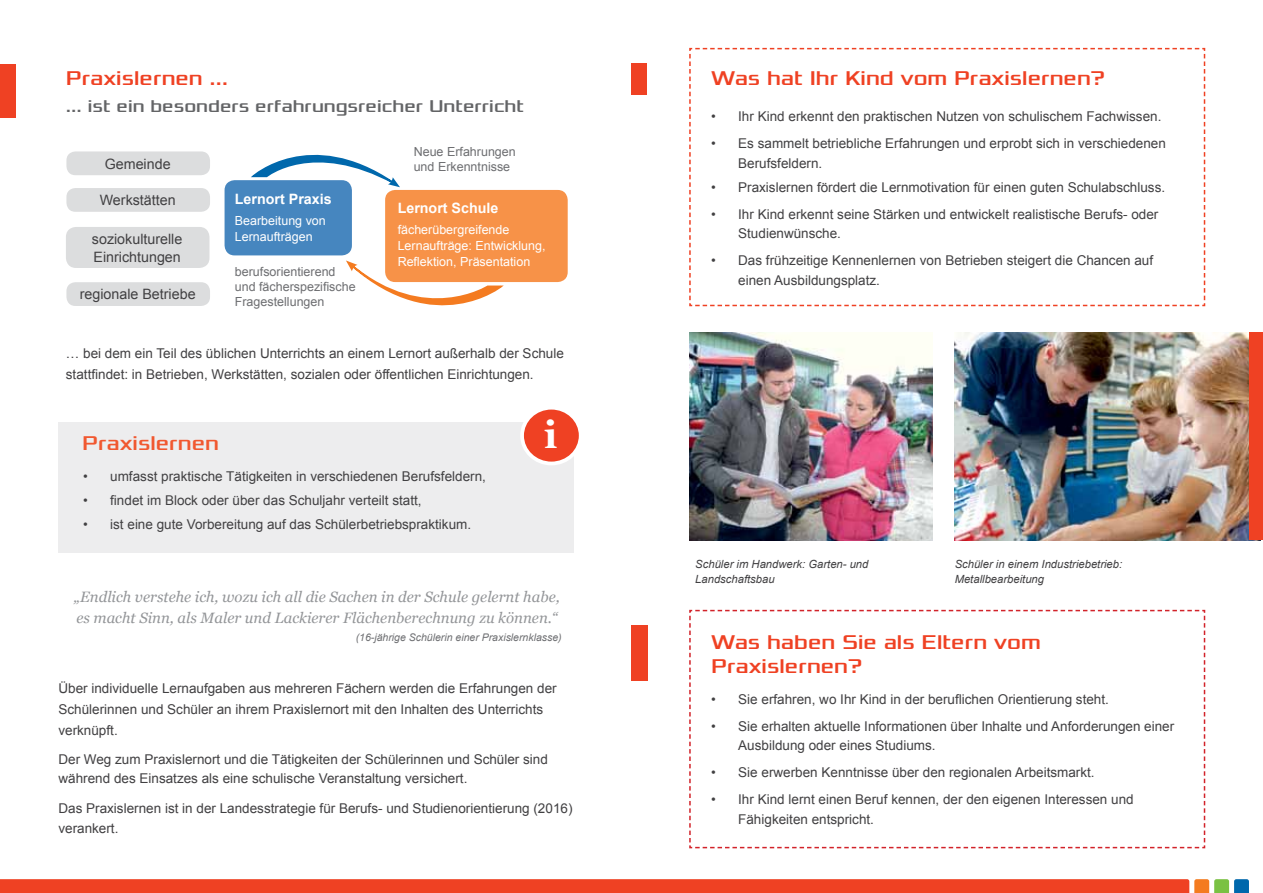
<style>
.page{position:relative;width:1263px;height:893px;background:#fff}
.page>*{position:absolute;margin:0;border:0;box-sizing:border-box;transform-origin:0 0}
.t1{font:700 37.5px "Georgia";color:#fff}
.t2{font:21px/24px "Xolonium";color:#ef4123}
.t3{font:21px "Xolonium";color:#f15830}
.t4{font:18px "Xolonium";color:#636466}
.t5{font:italic 15px/21px "Georgia";color:#939598}
.t6{font:14.25px/17.9px "Arial";color:#414042}
.t7{font:700 14.25px "Arial";color:#fff}
.t8{font:13.5px/19.5px "Arial";color:#414042}
.t9{font:12.45px/16px "Arial";color:#fff}
.t10{font:12.45px/15.1px "Arial";color:#6d6e71}
.t11{font:italic 11.25px/15px "Arial";color:#414042}
.t12{font:italic 10.5px "Arial";color:#6d6e71}
</style>
<div class="page">
<svg style="left:689px;top:609px;width:517px;height:240px"></svg>
<svg style="left:689px;top:47px;width:517px;height:260px"></svg>
<div style="left:0;top:64px;width:15px;height:53px;background:#ef4123"></div>
<div style="left:631px;top:625px;width:17px;height:55px;background:#ef4123"></div>
<div style="left:225px;top:180px;width:127px;height:75px;background:#4686bf;border-radius:10px"></div>
<div style="left:66px;top:151px;width:144px;height:24px;background:#dcddde;border-radius:9px"></div>
<div style="left:66px;top:227px;width:143px;height:41px;background:#dcddde;border-radius:10px"></div>
<div style="left:66px;top:282px;width:144px;height:24px;background:#dcddde;border-radius:9px"></div>
<div style="left:385px;top:190px;width:183px;height:92px;background:#f79248;border-radius:10px"></div>
<svg style="left:251px;top:154px;width:149px;height:33px"></svg>
<svg style="left:346px;top:260px;width:157px;height:46px"></svg>
<div style="left:66px;top:188px;width:144px;height:24px;background:#dcddde;border-radius:9px"></div>
<img style="left:955px;top:333px;width:294px;height:207px">
<img style="left:690px;top:333px;width:242px;height:207px">
<div style="left:1249px;top:333px;width:14px;height:207px;background:#ef4123"></div>
<div style="left:58px;top:422px;width:516px;height:131px;background:#ededee"></div>
<div style="left:522px;top:408px;width:59px;height:55px;background:#ef4123;border-radius:50%"></div>
<div style="left:520px;top:406px;width:63px;height:59px;border:4px solid #fff;border-radius:50%"></div>
<svg style="left:0;top:879px;width:1249px;height:14px;background:#eb482a"></svg>
<div style="left:631px;top:64px;width:16px;height:31px;background:#ef4123"></div>
<h2 class="t2" style="left:66px;top:66px;width:164px">Praxislernen …</h2>
<h3 class="t4" style="left:66px;top:96px;width:460px">… ist ein besonders erfahrungsreicher Unterricht</h3>
<p class="t6" style="left:105px;top:155px;width:67px">Gemeinde</p>
<p class="t6" style="left:100px;top:191px;width:77px">Werkstätten</p>
<p class="t6" style="left:92px;top:230px;width:92px">soziokulturelle<br>Einrichtungen</p>
<p class="t6" style="left:80px;top:285px;width:117px">regionale Betriebe</p>
<p class="t7" style="left:235px;top:189px;width:98px">Lernort Praxis</p>
<p class="t9" style="left:235px;top:213px;width:92px">Bearbeitung von<br>Lernaufträgen</p>
<p class="t10" style="left:235px;top:264px;width:122px">berufsorientierend und fächerspezifische<br>Fragestellungen</p>
<p class="t10" style="left:414px;top:144px;width:104px">Neue Erfahrungen und Erkenntnisse</p>
<p class="t7" style="left:398px;top:198px;width:102px">Lernort Schule</p>
<p class="t9" style="left:398px;top:222px;width:149px">fächerübergreifende<br>Lernaufträge: Entwicklung,<br>Reflektion, Präsentation</p>
<p class="t8" style="left:66px;top:343px;width:499px;line-height:21px">… bei dem ein Teil des üblichen Unterrichts an einem Lernort außerhalb der Schule stattfindet: in Betrieben, Werkstätten, sozialen oder öffentlichen Einrichtungen.</p>
<h2 class="t3" style="left:82px;top:432px;width:138px">Praxislernen</h2>
<p class="t8" style="left:83px;top:467px;width:404px">• umfasst praktische Tätigkeiten in verschiedenen Berufsfeldern,</p>
<p class="t8" style="left:83px;top:491px;width:340px">• findet im Block oder über das Schuljahr verteilt statt,</p>
<p class="t8" style="left:83px;top:515px;width:389px">• ist eine gute Vorbereitung auf das Schülerbetriebspraktikum.</p>
<h1 class="t1" style="left:544px;top:407px;width:15px">i</h1>
<p class="t5" style="left:74px;top:586px;width:487px">„Endlich verstehe ich, wozu ich all die Sachen in der Schule gelernt habe, es macht Sinn, als Maler und Lackierer Flächenberechnung zu können.“</p>
<p class="t12" style="left:356px;top:631px;width:207px">(16-jährige Schülerin einer Praxislernklasse)</p>
<p class="t8" style="left:58px;top:678px;width:500px;line-height:21px">Über individuelle Lernaufgaben aus mehreren Fächern werden die Erfahrungen der<br>Schülerinnen und Schüler an ihrem Praxislernort mit den Inhalten des Unterrichts verknüpft.</p>
<p class="t8" style="left:58px;top:749px;width:491px">Der Weg zum Praxislernort und die Tätigkeiten der Schülerinnen und Schüler sind während des Einsatzes als eine schulische Veranstaltung versichert.</p>
<p class="t8" style="left:58px;top:799px;width:515px">Das Praxislernen ist in der Landesstrategie für Berufs- und Studienorientierung (2016) verankert.</p>
<h2 class="t2" style="left:711px;top:66px;width:395px">Was hat Ihr Kind vom Praxislernen?</h2>
<p class="t8" style="left:711px;top:107px;width:452px">• Ihr Kind erkennt den praktischen Nutzen von schulischem Fachwissen.</p>
<p class="t8" style="left:738px;top:134px;width:429px;text-indent:-27px">• Es sammelt betriebliche Erfahrungen und erprobt sich in verschiedenen<br>Berufsfeldern.</p>
<p class="t8" style="left:711px;top:178px;width:455px">• Praxislernen fördert die Lernmotivation für einen guten Schulabschluss.</p>
<p class="t8" style="left:738px;top:205px;width:422px;text-indent:-27px">• Ihr Kind erkennt seine Stärken und entwickelt realistische Berufs- oder<br>Studienwünsche.</p>
<p class="t8" style="left:738px;top:251px;width:416px;text-indent:-27px">• Das frühzeitige Kennenlernen von Betrieben steigert die Chancen auf einen Ausbildungsplatz.</p>
<p class="t11" style="left:695px;top:556px;width:175px">Schüler im Handwerk: Garten- und<br>Landschaftsbau</p>
<p class="t11" style="left:955px;top:556px;width:169px">Schüler in einem Industriebetrieb:<br>Metallbearbeitung</p>
<h2 class="t2" style="left:711px;top:629px;width:331px">Was haben Sie als Eltern vom<br>Praxislernen?</h2>
<p class="t8" style="left:711px;top:689px;width:399px">• Sie erfahren, wo Ihr Kind in der beruflichen Orientierung steht.</p>
<p class="t8" style="left:738px;top:716px;width:438px;text-indent:-27px">• Sie erhalten aktuelle Informationen über Inhalte und Anforderungen einer<br>Ausbildung oder eines Studiums.</p>
<p class="t8" style="left:711px;top:763px;width:385px">• Sie erwerben Kenntnisse über den regionalen Arbeitsmarkt.</p>
<p class="t8" style="left:738px;top:790px;width:397px;text-indent:-27px">• Ihr Kind lernt einen Beruf kennen, der den eigenen Interessen und<br>Fähigkeiten entspricht.</p>
</div>
